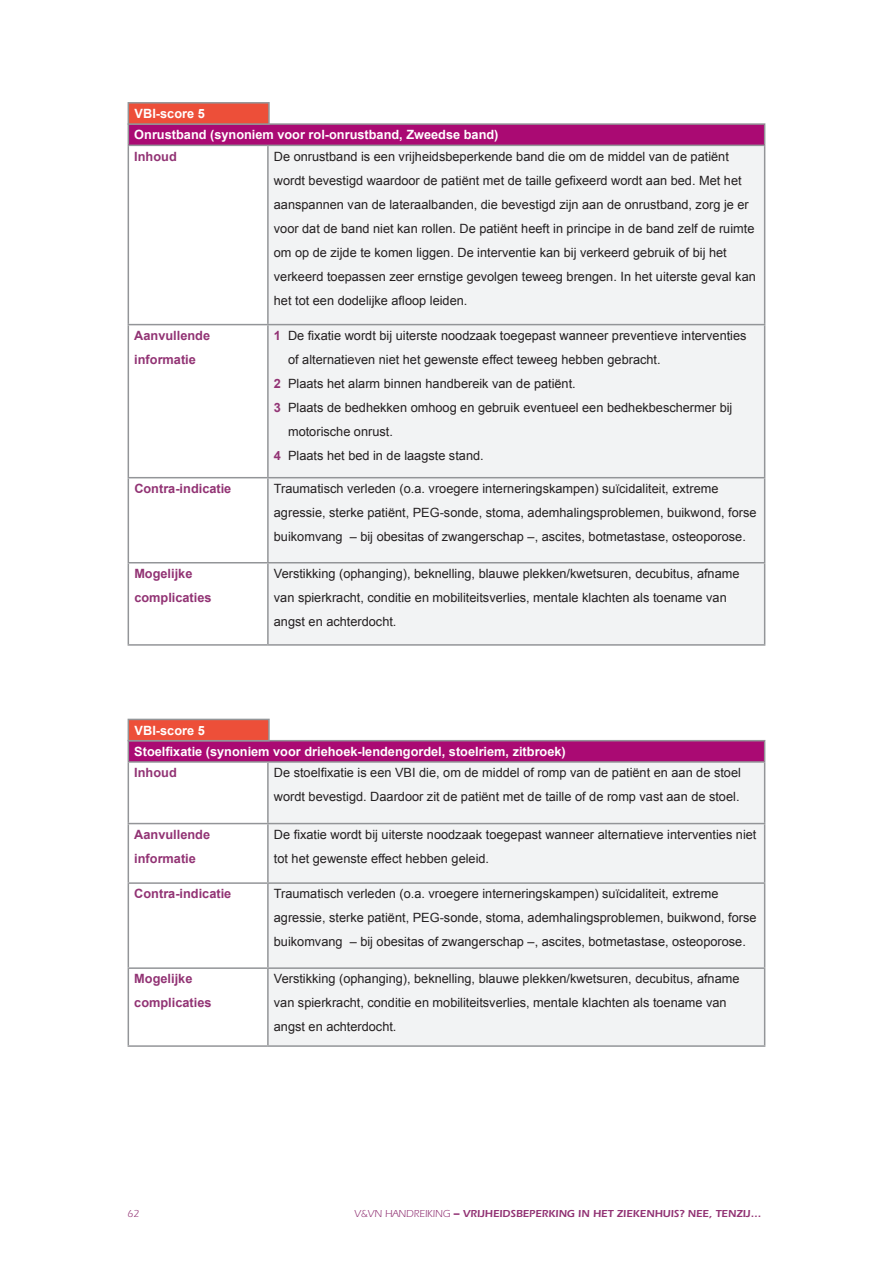
<style>
.page{position:relative;width:893px;height:1263px;background:#fff}
.page>*{position:absolute;margin:0;border:0;box-sizing:border-box;transform-origin:0 0}
.t1{font:12.75px/24px "Arial";color:#231f20}
.t2{font:700 12.75px "Arial";color:#fff}
.t3{font:700 12.75px/24px "Arial";color:#923374}
.t4{font:600 10.5px "ITC Eras Std";color:#923374}
.t5{font:10.5px "ITC Eras Std";color:#923374}
.s1{font-weight:700;color:#923374}
.s2{font-weight:400}
.s3{font-family:"Arial";font-weight:700}
</style>
<div class="page">
<div style="left:128px;top:741px;width:637px;height:21px;background:#aa0a73"></div>
<div style="left:269px;top:763px;width:495px;height:282px;background:#f2f3f4"></div>
<svg style="left:128px;top:741px;width:140px;height:84px"></svg>
<hr style="left:268px;top:740px;width:497px;height:1px;background:#939598">
<svg style="left:764px;top:741px;width:1px;height:20px"></svg>
<hr style="left:128px;top:761px;width:140px;height:2px;background:#939598">
<hr style="left:128px;top:763px;width:1px;height:60px;background:#939598">
<hr style="left:268px;top:761px;width:497px;height:2px;background:#939598">
<hr style="left:267px;top:763px;width:2px;height:60px;background:#939598">
<hr style="left:764px;top:763px;width:1px;height:60px;background:#939598">
<hr style="left:128px;top:823px;width:140px;height:1px;background:#939598">
<hr style="left:128px;top:824px;width:1px;height:58px;background:#939598">
<hr style="left:268px;top:823px;width:497px;height:1px;background:#939598">
<hr style="left:267px;top:824px;width:2px;height:58px;background:#939598">
<hr style="left:764px;top:824px;width:1px;height:58px;background:#939598">
<hr style="left:128px;top:882px;width:140px;height:2px;background:#939598">
<hr style="left:128px;top:884px;width:1px;height:83px;background:#939598">
<hr style="left:268px;top:882px;width:497px;height:2px;background:#939598">
<hr style="left:267px;top:884px;width:2px;height:83px;background:#939598">
<hr style="left:764px;top:884px;width:1px;height:83px;background:#939598">
<hr style="left:128px;top:967px;width:140px;height:2px;background:#939598">
<hr style="left:128px;top:969px;width:1px;height:76px;background:#939598">
<hr style="left:268px;top:967px;width:497px;height:2px;background:#939598">
<hr style="left:267px;top:969px;width:2px;height:76px;background:#939598">
<hr style="left:764px;top:969px;width:1px;height:76px;background:#939598">
<hr style="left:128px;top:1045px;width:140px;height:2px;background:#939598">
<hr style="left:268px;top:1045px;width:497px;height:2px;background:#939598">
<div style="left:128px;top:124px;width:637px;height:21px;background:#aa0a73"></div>
<svg style="left:129px;top:146px;width:138px;height:418px"></svg>
<div style="left:269px;top:146px;width:495px;height:498px;background:#f2f3f4"></div>
<svg style="left:128px;top:125px;width:1px;height:20px"></svg>
<hr style="left:268px;top:123px;width:497px;height:2px;background:#939598">
<svg style="left:764px;top:125px;width:1px;height:20px"></svg>
<hr style="left:128px;top:145px;width:140px;height:1px;background:#939598">
<hr style="left:128px;top:146px;width:1px;height:178px;background:#939598">
<hr style="left:268px;top:145px;width:497px;height:1px;background:#939598">
<hr style="left:267px;top:146px;width:2px;height:178px;background:#939598">
<hr style="left:764px;top:146px;width:1px;height:178px;background:#939598">
<hr style="left:128px;top:324px;width:140px;height:1px;background:#939598">
<hr style="left:128px;top:325px;width:1px;height:152px;background:#939598">
<hr style="left:268px;top:324px;width:497px;height:1px;background:#939598">
<hr style="left:267px;top:325px;width:2px;height:152px;background:#939598">
<hr style="left:764px;top:325px;width:1px;height:152px;background:#939598">
<hr style="left:128px;top:477px;width:140px;height:1px;background:#939598">
<hr style="left:128px;top:478px;width:1px;height:84px;background:#939598">
<hr style="left:268px;top:477px;width:497px;height:1px;background:#939598">
<hr style="left:267px;top:478px;width:2px;height:84px;background:#939598">
<hr style="left:764px;top:478px;width:1px;height:84px;background:#939598">
<hr style="left:128px;top:562px;width:140px;height:1px;background:#939598">
<hr style="left:128px;top:563px;width:1px;height:81px;background:#939598">
<hr style="left:268px;top:562px;width:497px;height:1px;background:#939598">
<hr style="left:267px;top:563px;width:2px;height:81px;background:#939598">
<hr style="left:764px;top:563px;width:1px;height:81px;background:#939598">
<hr style="left:128px;top:644px;width:140px;height:2px;background:#939598">
<hr style="left:268px;top:644px;width:497px;height:2px;background:#939598">
<div style="left:128px;top:102px;width:142px;height:23px;background:#ed4f39;border:2px solid #939598"></div>
<div style="left:128px;top:719px;width:142px;height:22px;background:#ed4f39;border:2px solid #939598"></div>
<p class="t2" style="left:135px;top:105px;width:72px">VBI-score 5</p>
<p class="t2" style="left:134px;top:126px;width:366px">Onrustband (synoniem voor rol-onrustband, Zweedse band)</p>
<p class="t3" style="left:134px;top:145px;width:44px">Inhoud</p>
<p class="t1" style="left:274px;top:144px;width:483px">De onrustband is een vrijheidsbeperkende band die om de middel van de patiënt wordt bevestigd waardoor de patiënt met de taille gefixeerd wordt aan bed. Met het aanspannen van de lateraalbanden, die bevestigd zijn aan de onrustband, zorg je er voor dat de band niet kan rollen. De patiënt heeft in principe in de band zelf de ruimte om op de zijde te komen liggen. De interventie kan bij verkeerd gebruik of bij het verkeerd toepassen zeer ernstige gevolgen teweeg brengen. In het uiterste geval kan het tot een dodelijke afloop leiden.</p>
<p class="t3" style="left:134px;top:324px;width:77px">Aanvullende informatie</p>
<p class="t1" style="left:274px;top:323px;width:474px"><span class="s1">1</span> De fixatie wordt bij uiterste noodzaak toegepast wanneer preventieve interventies</p>
<p class="t1" style="left:288px;top:347px;width:374px">of alternatieven niet het gewenste effect teweeg hebben gebracht.</p>
<p class="t1" style="left:274px;top:371px;width:303px"><span class="s1">2</span> Plaats het alarm binnen handbereik van de patiënt.</p>
<p class="t1" style="left:274px;top:395px;width:460px"><span class="s1">3</span> Plaats de bedhekken omhoog en gebruik eventueel een bedhekbeschermer bij</p>
<p class="t1" style="left:288px;top:419px;width:106px">motorische onrust.</p>
<p class="t1" style="left:274px;top:443px;width:211px"><span class="s1">4</span> Plaats het bed in de laagste stand.</p>
<p class="t3" style="left:134px;top:477px;width:99px">Contra-indicatie</p>
<p class="t1" style="left:274px;top:477px;width:484px">Traumatisch verleden (o.a. vroegere interneringskampen) suïcidaliteit, extreme agressie, sterke patiënt, PEG-sonde, stoma, ademhalingsproblemen, buikwond, forse buikomvang – bij obesitas of zwangerschap –, ascites, botmetastase, osteoporose.</p>
<p class="t3" style="left:134px;top:562px;width:79px">Mogelijke complicaties</p>
<p class="t1" style="left:274px;top:562px;width:467px">Verstikking (ophanging), beknelling, blauwe plekken/kwetsuren, decubitus, afname van spierkracht, conditie en mobiliteitsverlies, mentale klachten als toename van angst en achterdocht.</p>
<p class="t2" style="left:135px;top:722px;width:72px">VBI-score 5</p>
<p class="t2" style="left:134px;top:743px;width:433px">Stoelfixatie (synoniem voor driehoek-lendengordel, stoelriem, zitbroek)</p>
<p class="t3" style="left:134px;top:761px;width:44px">Inhoud</p>
<p class="t1" style="left:274px;top:761px;width:469px">De stoelfixatie is een VBI die, om de middel of romp van de patiënt en aan de stoel wordt bevestigd. Daardoor zit de patiënt met de taille of de romp vast aan de stoel.</p>
<p class="t3" style="left:134px;top:823px;width:77px">Aanvullende informatie</p>
<p class="t1" style="left:274px;top:822px;width:484px">De fixatie wordt bij uiterste noodzaak toegepast wanneer alternatieve interventies niet tot het gewenste effect hebben geleid.</p>
<p class="t3" style="left:134px;top:882px;width:99px">Contra-indicatie</p>
<p class="t1" style="left:274px;top:882px;width:484px">Traumatisch verleden (o.a. vroegere interneringskampen) suïcidaliteit, extreme agressie, sterke patiënt, PEG-sonde, stoma, ademhalingsproblemen, buikwond, forse buikomvang – bij obesitas of zwangerschap –, ascites, botmetastase, osteoporose.</p>
<p class="t3" style="left:134px;top:967px;width:79px">Mogelijke complicaties</p>
<p class="t1" style="left:274px;top:967px;width:467px">Verstikking (ophanging), beknelling, blauwe plekken/kwetsuren, decubitus, afname van spierkracht, conditie en mobiliteitsverlies, mentale klachten als toename van angst en achterdocht.</p>
<p class="t5" style="left:128px;top:1207px;width:13px">62</p>
<p class="t4" style="left:354px;top:1207px;width:408px"><span class="s2">V&amp;VN HANDREIKING</span> <span class="s3">–</span> VRIJHEIDSBEPERKING IN HET ZIEKENHUIS? NEE, TENZIJ…</p>
</div>
